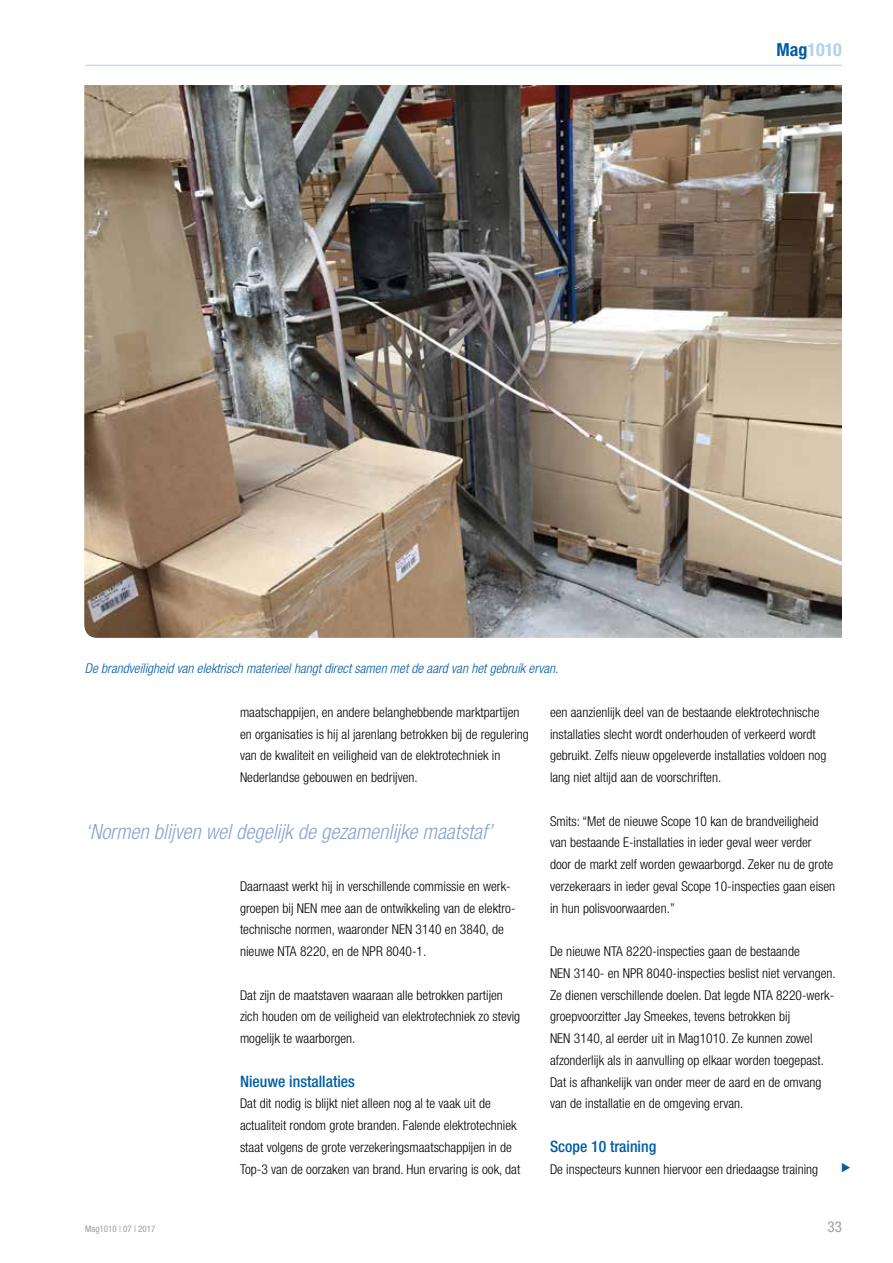
<style>
.page{position:relative;width:893px;height:1263px;background:#fff}
.page>*{position:absolute;margin:0;border:0;box-sizing:border-box;transform-origin:0 0}
.t1{font:italic 300 condensed 21px "Helvetica Neue";color:#89a5d0}
.t2{font:700 condensed 18px "Helvetica Neue";color:#b0d2ec}
.t3{font:500 condensed 15.75px "Helvetica Neue";color:#005da4}
.t4{font:condensed 15px "Helvetica Neue";color:#9c9e9f}
.t5{font:300 condensed 13.5px/21.8px "Helvetica Neue";color:#000}
.t6{font:italic 300 condensed 13.5px "Helvetica Neue";color:#005da4}
.t7{font:condensed 9px "Helvetica Neue";color:#9c9e9f}
.s1{color:#005da4}
</style>
<div class="page">
<hr style="left:85px;top:65px;width:757px;height:1px;background:#b0d2ec">
<img style="left:84px;top:85px;width:758px;height:553px">
<h2 class="t2" style="left:776px;top:39px;width:67px"><span class="s1">Mag</span>1010</h2>
<p class="t6" style="left:85px;top:661px;width:475px">De brandveiligheid van elektrisch materieel hangt direct samen met de aard van het gebruik ervan.</p>
<p class="t5" style="left:240px;top:701px;width:290px">maatschappijen, en andere belanghebbende marktpartijen en organisaties is hij al jarenlang betrokken bij de regulering van de kwaliteit en veiligheid van de elektrotechniek in Nederlandse gebouwen en bedrijven.</p>
<h1 class="t1" style="left:85px;top:819px;width:409px">‘Normen blijven wel degelijk de gezamenlijke maatstaf’</h1>
<p class="t5" style="left:240px;top:875px;width:277px">Daarnaast werkt hij in verschillende commissie en werk&shy;groepen bij NEN mee aan de ontwikkeling van de elektro&shy;technische normen, waaronder NEN 3140 en 3840, de nieuwe NTA 8220, en de NPR 8040-1.</p>
<p class="t5" style="left:240px;top:984px;width:282px">Dat zijn de maatstaven waaraan alle betrokken partijen zich houden om de veiligheid van elektrotechniek zo stevig mogelijk te waarborgen.</p>
<p class="t3" style="left:240px;top:1072px;width:116px">Nieuwe installaties</p>
<p class="t5" style="left:240px;top:1093px;width:282px">Dat dit nodig is blijkt niet alleen nog al te vaak uit de actualiteit rondom grote branden. Falende elektrotechniek staat volgens de grote verzekeringsmaatschappijen in de Top-3 van de oorzaken van brand. Hun ervaring is ook, dat</p>
<p class="t5" style="left:550px;top:701px;width:278px">een aanzienlijk deel van de bestaande elektrotechnische installaties slecht wordt onderhouden of verkeerd wordt gebruikt. Zelfs nieuw opgeleverde installaties voldoen nog lang niet altijd aan de voorschriften.</p>
<p class="t5" style="left:550px;top:810px;width:287px">Smits: “Met de nieuwe Scope 10 kan de brandveiligheid van bestaande E-installaties in ieder geval weer verder door de markt zelf worden gewaarborgd. Zeker nu de grote verzekeraars in ieder geval Scope 10-inspecties gaan eisen in hun polisvoorwaarden.”</p>
<p class="t5" style="left:550px;top:940px;width:287px">De nieuwe NTA 8220-inspecties gaan de bestaande<br>NEN 3140- en NPR 8040-inspecties beslist niet vervangen.<br>Ze dienen verschillende doelen. Dat legde NTA 8220-werk&shy;groepvoorzitter Jay Smeekes, tevens betrokken bij<br>NEN 3140, al eerder uit in Mag1010. Ze kunnen zowel afzonderlijk als in aanvulling op elkaar worden toegepast.<br>Dat is afhankelijk van onder meer de aard en de omvang van de installatie en de omgeving ervan.</p>
<p class="t3" style="left:550px;top:1137px;width:108px">Scope 10 training</p>
<p class="t5" style="left:550px;top:1158px;width:270px">De inspecteurs kunnen hiervoor een driedaagse training</p>
<p class="t7" style="left:85px;top:1224px;width:72px">Mag1010 | 07 | 2017</p>
<p class="t4" style="left:827px;top:1218px;width:16px">33</p>
</div>
